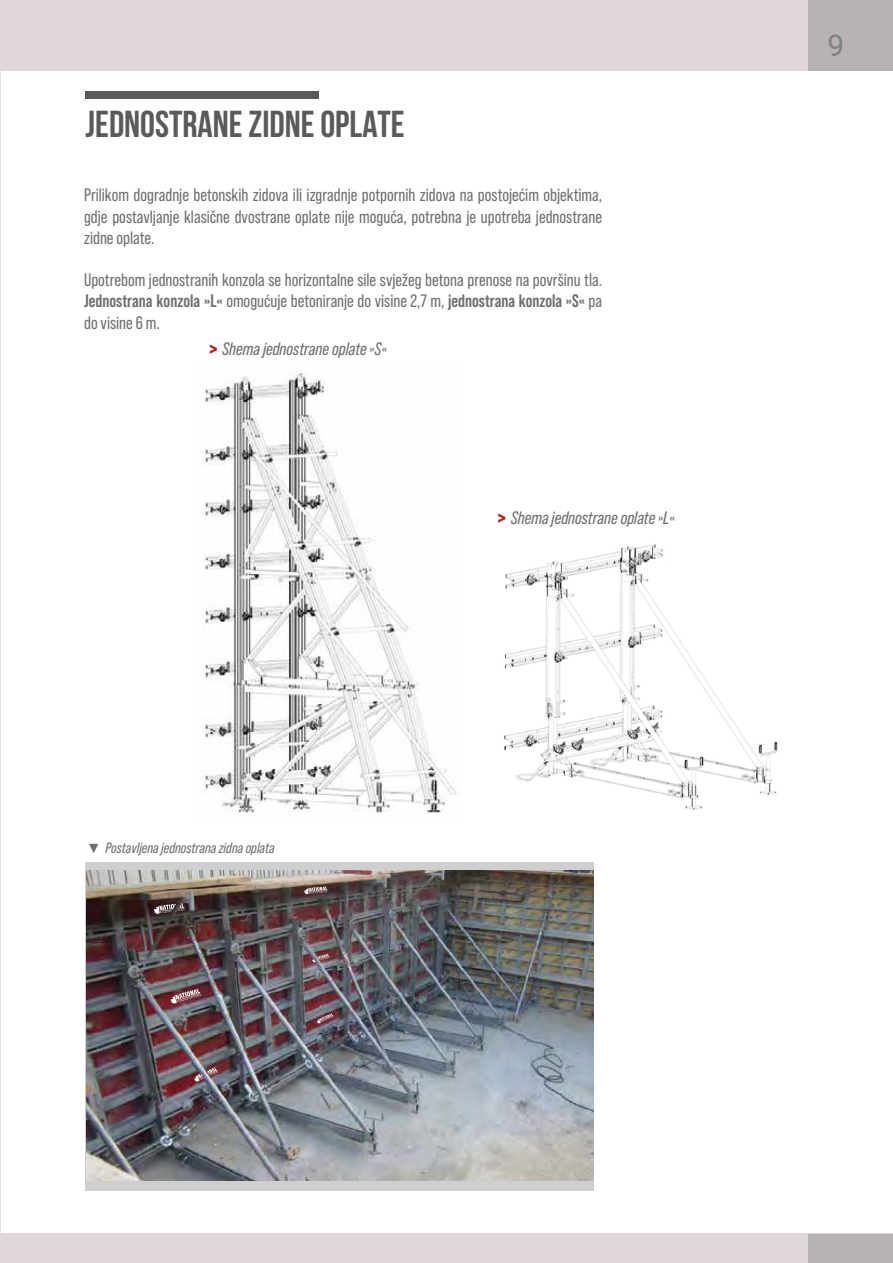
<style>
.page{position:relative;width:893px;height:1263px;background:#fff}
.page>*{position:absolute;margin:0;border:0;box-sizing:border-box;transform-origin:0 0}
.t1{font:700 37.5px "Bebas Neue";color:#585a5b}
.t2{font:30px "Roboto";color:#808284}
.t3{font:18px/21.6px "Bebas Neue Pro";color:#6e6f71;text-align:justify}
.t4{font:italic 18px "Bebas Neue Pro";color:#6e6f71}
.t5{font:italic 15px "Bebas Neue Pro";color:#6e6f71}
.s1{font-weight:700}
.s2{font-family:"Roboto Condensed";font-weight:700;font-style:normal;font-size:19.8px;color:#b52126}
.s3{font-family:"Arial";font-size:13.5px}
</style>
<div class="page">
<div style="left:86px;top:862px;width:508px;height:329px;background:#cfcfcf"></div>
<img style="left:203px;top:372px;width:254px;height:441px">
<img style="left:504px;top:544px;width:274px;height:266px">
<div style="left:0;top:0;width:893px;height:70px;background:#e0d6da"></div>
<div style="left:0;top:1234px;width:893px;height:29px;background:#e0d6da"></div>
<hr style="left:0;top:70px;width:1px;height:1164px;background:#d2d3d4">
<div style="left:808px;top:0;width:85px;height:70px;background:#b9b2b5"></div>
<div style="left:808px;top:1234px;width:85px;height:29px;background:#b9b2b5"></div>
<div style="left:85px;top:91px;width:234px;height:8px;background:#585a5b"></div>
<img style="left:87px;top:870px;width:506px;height:311px">
<svg style="left:154px;top:903px;width:31px;height:11px"></svg>
<svg style="left:194px;top:1067px;width:4px;height:15px"></svg>
<svg style="left:324px;top:954px;width:6px;height:8px"></svg>
<img style="left:198px;top:1065px;width:26px;height:33px">
<svg style="left:317px;top:1013px;width:17px;height:11px"></svg>
<svg style="left:170px;top:988px;width:31px;height:16px"></svg>
<img style="left:166px;top:902px;width:16px;height:18px">
<svg style="left:304px;top:886px;width:23px;height:8px"></svg>
<img style="left:309px;top:952px;width:15px;height:16px">
<h1 class="t1" style="left:86px;top:104px;width:321px">JEDNOSTRANE ZIDNE OPLATE</h1>
<p class="t3" style="left:84px;top:184px;width:519px">Prilikom dogradnje betonskih zidova ili izgradnje potpornih zidova na postojećim objektima, gdje postavljanje klasične dvostrane oplate nije moguća, potrebna je upotreba jednostrane zidne oplate.</p>
<p class="t3" style="left:84px;top:269px;width:519px">Upotrebom jednostranih konzola se horizontalne sile svježeg betona prenose na površinu tla.<br><span class="s1">Jednostrana konzola »L«</span> omogućuje betoniranje do visine 2,7 m, <span class="s1">jednostrana konzola »S«</span> pa do visine 6 m.</p>
<p class="t4" style="left:209px;top:339px;width:180px"><span class="s2">&gt;</span> Shema jednostrane oplate »S«</p>
<p class="t4" style="left:497px;top:507px;width:179px"><span class="s2">&gt;</span> Shema jednostrane oplate »L«</p>
<p class="t5" style="left:87px;top:840px;width:189px"><span class="s3">▼</span> Postavljena jednostrana zidna oplata</p>
<h2 class="t2" style="left:827px;top:24px;width:18px">9</h2>
</div>
